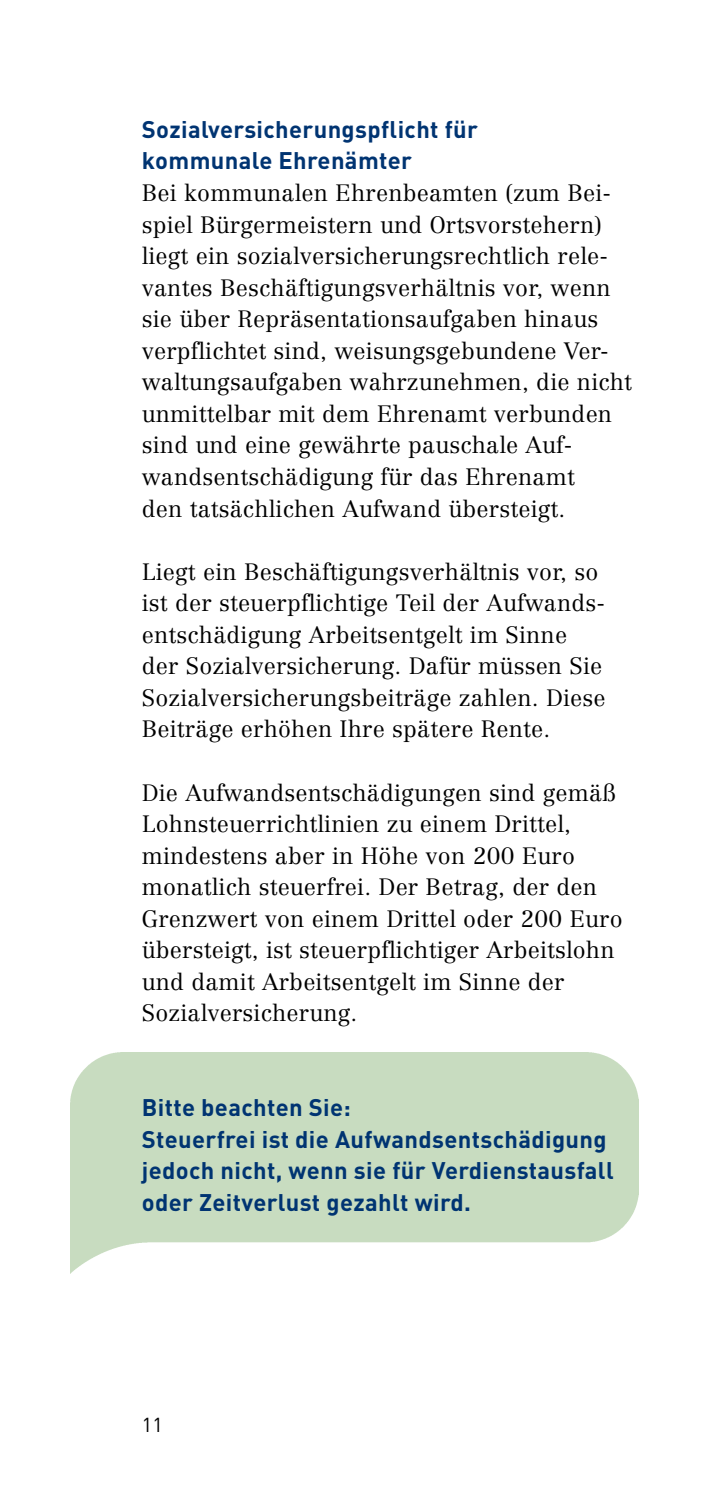
<style>
.page{position:relative;width:709px;height:1489px;background:#fff}
.page>*{position:absolute;margin:0;border:0;box-sizing:border-box;transform-origin:0 0}
.t1{font:700 23.75px/31.5px "DIN";letter-spacing:.015em;color:#003472}
.t2{font:300 23.25px/31.5px "Centennial";letter-spacing:.01em;color:#000}
.t3{font:20px "DIN";color:#000}
</style>
<div class="page">
<h3 class="t1" style="left:142px;top:112px;width:338px">Sozialversicherungspflicht für kommunale Ehrenämter</h3>
<p class="t2" style="left:142px;top:177px;width:492px">Bei kommunalen Ehrenbeamten (zum Bei&shy;spiel Bürgermeistern und Ortsvorstehern) liegt ein sozialversicherungsrechtlich rele&shy;vantes Beschäftigungsverhältnis vor, wenn sie über Repräsentationsaufgaben hinaus verpflichtet sind, weisungsgebundene Ver&shy;waltungsaufgaben wahrzunehmen, die nicht unmittelbar mit dem Ehrenamt verbunden sind und eine gewährte pauschale Auf&shy;wandsentschädigung für das Ehrenamt<br>den tatsächlichen Aufwand übersteigt.</p>
<p class="t2" style="left:142px;top:555px;width:465px">Liegt ein Beschäftigungsverhältnis vor, so ist der steuerpflichtige Teil der Aufwands&shy;entschädigung Arbeitsentgelt im Sinne der Sozialversicherung. Dafür müssen Sie Sozialversicherungsbeiträge zahlen. Diese Beiträge erhöhen Ihre spätere Rente.</p>
<p class="t2" style="left:142px;top:776px;width:482px">Die Aufwandsentschädigungen sind gemäß Lohnsteuerrichtlinien zu einem Drittel, mindestens aber in Höhe von 200 Euro monatlich steuerfrei. Der Betrag, der den Grenzwert von einem Drittel oder 200 Euro übersteigt, ist steuerpflichtiger Arbeitslohn und damit Arbeitsentgelt im Sinne der Sozialversicherung.</p>
<h3 class="t1" style="left:142px;top:1090px;width:210px">Bitte beachten Sie:</h3>
<p class="t1" style="left:142px;top:1122px;width:473px">Steuerfrei ist die Aufwandsentschädigung jedoch nicht, wenn sie für Verdienstausfall oder Zeitverlust gezahlt wird.</p>
<p class="t3" style="left:142px;top:1411px;width:23px">11</p>
</div>
